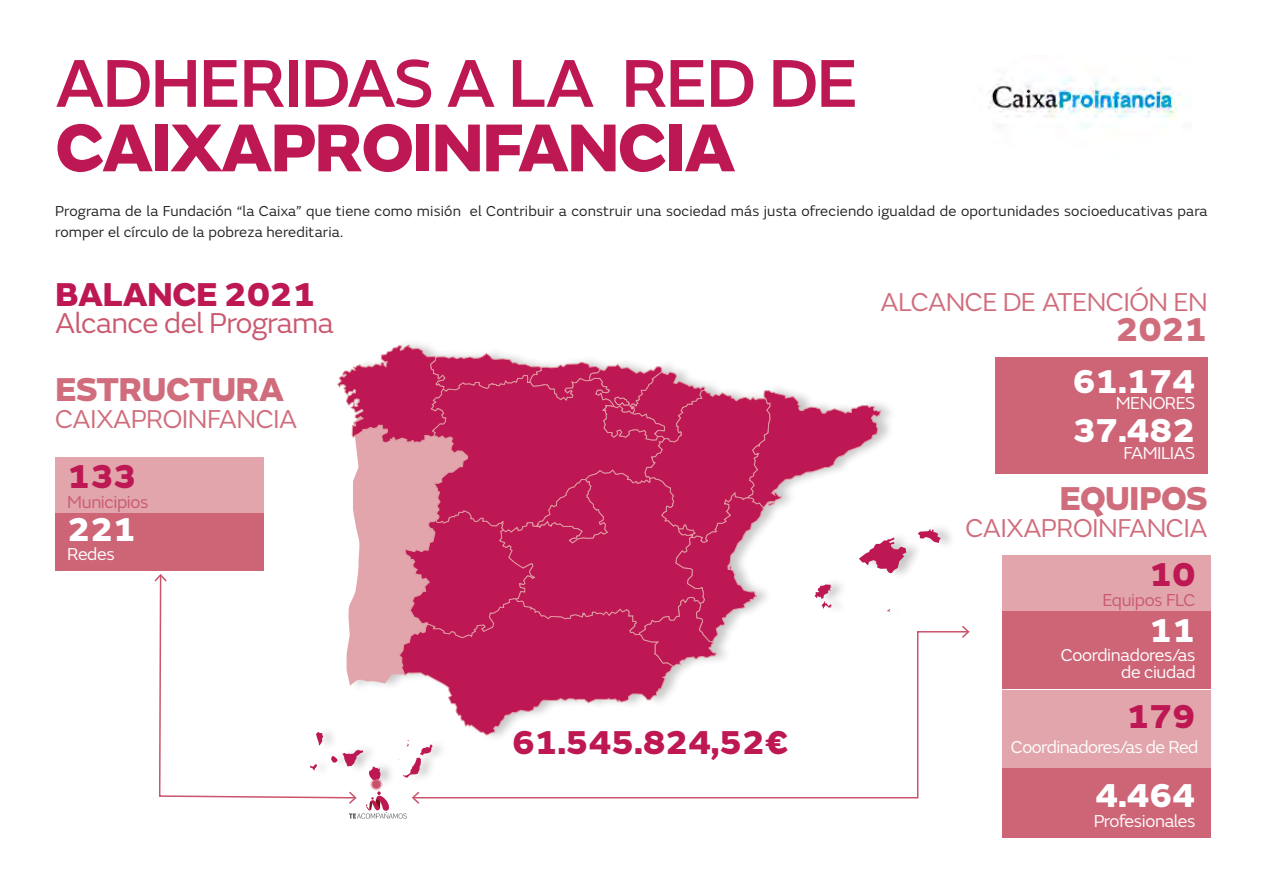
<style>
.page{position:relative;width:1263px;height:893px;background:#fff}
.page>*{position:absolute;margin:0;border:0;box-sizing:border-box;transform-origin:0 0}
.t1{font:500 70.5px/64.5px "FS Emeric";letter-spacing:-.03em;color:#bd1853}
.t2{font:800 34.5px "FS Emeric";letter-spacing:-.02em;color:#bd1853}
.t3{font:800 34.5px "FS Emeric";letter-spacing:-.02em;color:#fff}
.t4{font:800 34.5px "FS Emeric";letter-spacing:-.02em;color:#d06d7c}
.t5{font:30px "FS Emeric";letter-spacing:-.02em;color:#ca586e}
.t6{font:27px "FS Emeric";letter-spacing:-.02em;color:#d06d7c}
.t7{font:18px "FS Emeric";letter-spacing:-.03em;color:#fff}
.t8{font:18px "FS Emeric";letter-spacing:-.02em;color:#ca586e}
.t9{font:15px/21px "FS Emeric";letter-spacing:.01em;color:#231f20}
.s1{font-weight:800}
</style>
<div class="page">
<div style="left:55px;top:458px;width:209px;height:57px;background:#e1a5ab"></div>
<div style="left:1002px;top:556px;width:209px;height:57px;background:#e1a5ab"></div>
<div style="left:1002px;top:690px;width:209px;height:78px;background:#e1a5ab"></div>
<div style="left:55px;top:513px;width:209px;height:57px;background:#cd6577"></div>
<div style="left:1002px;top:611px;width:209px;height:78px;background:#cd6577"></div>
<div style="left:995px;top:357px;width:213px;height:117px;background:#cd6577"></div>
<div style="left:1002px;top:768px;width:209px;height:70px;background:#cd6577"></div>
<svg style="left:918px;top:529px;width:23px;height:14px"></svg>
<svg style="left:906px;top:631px;width:54px;height:168px"></svg>
<svg style="left:153px;top:345px;width:753px;height:474px"></svg>
<svg style="left:960px;top:625px;width:10px;height:13px"></svg>
<img style="left:988px;top:77px;width:190px;height:51px">
<p class="t1" style="left:55px;top:46px;width:805px">ADHERIDAS A LA RED DE<br><span class="s1">CAIXAPROINFANCIA</span></p>
<p class="t9" style="left:55px;top:200px;width:1154px">Programa de la Fundación “la Caixa” que tiene como misión el Contribuir a construir una sociedad más justa ofreciendo igualdad de oportunidades socioeducativas para romper el círculo de la pobreza hereditaria.</p>
<p class="t2" style="left:55px;top:267px;width:262px">BALANCE 2021</p>
<p class="t6" style="left:880px;top:283px;width:329px">ALCANCE DE ATENCIÓN EN</p>
<p class="t5" style="left:55px;top:302px;width:280px">Alcance del Programa</p>
<p class="t4" style="left:1116px;top:301px;width:94px">2021</p>
<p class="t4" style="left:55px;top:361px;width:230px">ESTRUCTURA</p>
<p class="t6" style="left:55px;top:400px;width:244px">CAIXAPROINFANCIA</p>
<p class="t2" style="left:67px;top:448px;width:71px">133</p>
<p class="t8" style="left:67px;top:489px;width:83px">Municipios</p>
<p class="t3" style="left:67px;top:501px;width:71px">221</p>
<p class="t7" style="left:67px;top:542px;width:49px">Redes</p>
<p class="t2" style="left:512px;top:715px;width:278px">61.545.824,52€</p>
<p class="t3" style="left:1072px;top:353px;width:125px">61.174</p>
<p class="t7" style="left:1116px;top:391px;width:81px">MENORES</p>
<p class="t3" style="left:1072px;top:403px;width:125px">37.482</p>
<p class="t7" style="left:1123px;top:440px;width:73px">FAMILIAS</p>
<p class="t4" style="left:1059px;top:471px;width:150px">EQUIPOS</p>
<p class="t6" style="left:965px;top:510px;width:244px">CAIXAPROINFANCIA</p>
<p class="t2" style="left:1149px;top:546px;width:48px">10</p>
<p class="t8" style="left:1102px;top:587px;width:95px">Equipos FLC</p>
<p class="t3" style="left:1149px;top:602px;width:48px">11</p>
<p class="t7" style="left:1061px;top:643px;width:136px">Coordinadores/as</p>
<p class="t7" style="left:1121px;top:659px;width:76px">de ciudad</p>
<p class="t2" style="left:1126px;top:688px;width:71px">179</p>
<p class="t7" style="left:1011px;top:734px;width:189px">Coordinadores/as de Red</p>
<p class="t3" style="left:1095px;top:768px;width:102px">4.464</p>
<p class="t7" style="left:1094px;top:808px;width:103px">Profesionales</p>
</div>
